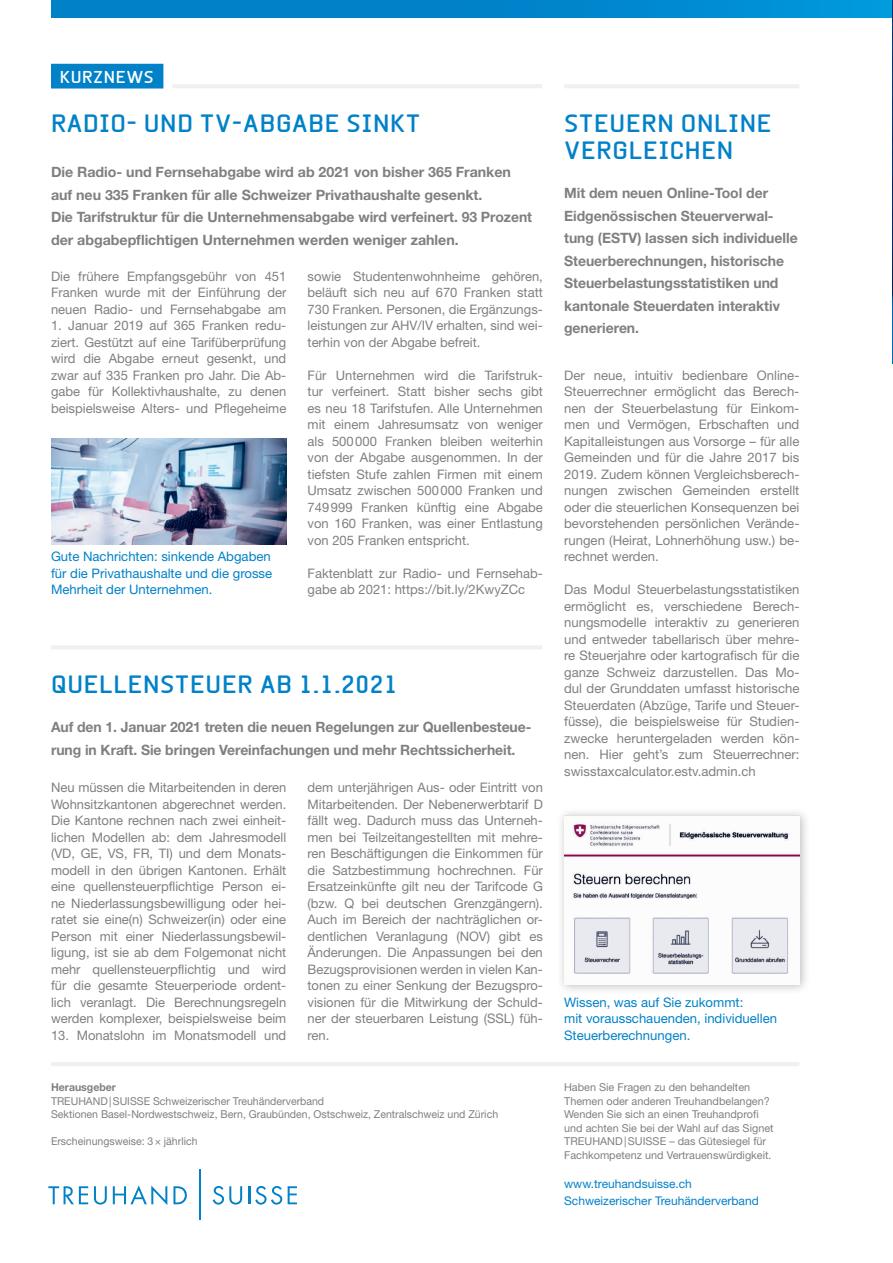
<style>
.page{position:relative;width:893px;height:1263px;background:#fff}
.page>*{position:absolute;margin:0;border:0;box-sizing:border-box;transform-origin:0 0}
.t1{font:700 24px/27px "Beta Sans";letter-spacing:.025em;color:#0081c8}
.t2{font:700 16.5px "Beta Sans";letter-spacing:.04em;color:#fff}
.t3{font:700 14.25px/22.5px "Helvetica Neue LT Std";letter-spacing:-.005em;color:#808083}
.t4{font:13.2px/16.5px "Helvetica Neue LT Std";color:#808083;text-align:justify}
.t5{font:13.2px/16.5px "Helvetica Neue LT Std";color:#0081c8}
.t6{font:12px/16.5px "Helvetica Neue LT Std";color:#0081c8}
.t7{font:10.8px/13.5px "Helvetica Neue LT Std";color:#808083}
.t8{font:700 10.8px "Helvetica Neue LT Std";color:#808083}
</style>
<div class="page">
<div style="left:51px;top:0;width:842px;height:17px;background:linear-gradient(to right,#007bc3,#0093d6)"></div>
<img style="left:892px;top:1px;width:1px;height:362px">
<svg style="left:48px;top:1186px;width:40px;height:18px"></svg>
<svg style="left:94px;top:1186px;width:13px;height:18px"></svg>
<svg style="left:113px;top:1185px;width:54px;height:20px"></svg>
<svg style="left:173px;top:1186px;width:14px;height:18px"></svg>
<svg style="left:213px;top:1186px;width:29px;height:18px"></svg>
<svg style="left:248px;top:1186px;width:34px;height:18px"></svg>
<svg style="left:288px;top:1186px;width:9px;height:18px"></svg>
<hr style="left:199px;top:1169px;width:2px;height:51px;background:#0081c8">
<hr style="left:51px;top:1062px;width:748px;height:4px;background:#f0f0f1">
<div style="left:51px;top:64px;width:112px;height:25px;background:#0081c8"></div>
<hr style="left:172px;top:84px;width:370px;height:4px;background:#f0f0f1">
<hr style="left:564px;top:84px;width:235px;height:4px;background:#f0f0f1">
<hr style="left:51px;top:645px;width:491px;height:4px;background:#f0f0f1">
<img style="left:51px;top:439px;width:235px;height:106px">
<div style="left:556px;top:807px;width:254px;height:188px;background:#231f20;opacity:.3"></div>
<img style="left:564px;top:815px;width:235px;height:169px">
<p class="t2" style="left:60px;top:67px;width:95px">KURZNEWS</p>
<h1 class="t1" style="left:51px;top:110px;width:371px">RADIO- UND TV-ABGABE SINKT</h1>
<p class="t3" style="left:51px;top:160px;width:483px">Die Radio- und Fernsehabgabe wird ab 2021 von bisher 365 Franken auf neu 335 Franken für alle Schweizer Privathaushalte gesenkt.<br>Die Tarifstruktur für die Unternehmensabgabe wird verfeinert. 93 Prozent der abgabepflichtigen Unternehmen werden weniger zahlen.</p>
<p class="t4" style="left:51px;top:267px;width:237px">Die frühere Empfangsgebühr von 451<br>Franken wurde mit der Einführung der neuen Radio- und Fernsehabgabe am</p>
<p class="t4" style="left:51px;top:317px;width:237px">1. Januar 2019 auf 365 Franken redu&shy;ziert. Gestützt auf eine Tarifüberprüfung wird die Abgabe erneut gesenkt, und zwar auf 335 Franken pro Jahr. Die Ab&shy;gabe für Kollektivhaushalte, zu denen beispielsweise Alters- und Pflegeheime</p>
<p class="t5" style="left:51px;top:548px;width:223px;text-align:justify">Gute Nachrichten: sinkende Abgaben für die Privathaushalte und die grosse Mehrheit der Unternehmen.</p>
<p class="t4" style="left:308px;top:267px;width:237px">sowie Studentenwohnheime gehören, beläuft sich neu auf 670 Franken statt 730 Franken. Personen, die Ergänzungs&shy;leistungen zur AHV/IV erhalten, sind wei&shy;terhin von der Abgabe befreit.</p>
<p class="t4" style="left:308px;top:366px;width:237px">Für Unternehmen wird die Tarifstruk&shy;tur verfeinert. Statt bisher sechs gibt es neu 18 Tarifstufen. Alle Unternehmen mit einem Jahresumsatz von weniger als 500000 Franken bleiben weiterhin von der Abgabe ausgenommen. In der tiefsten Stufe zahlen Firmen mit einem Umsatz zwischen 500000 Franken und 749999 Franken künftig eine Abgabe von 160 Franken, was einer Entlastung von 205 Franken entspricht.</p>
<p class="t4" style="left:308px;top:564px;width:237px">Faktenblatt zur Radio- und Fernsehab&shy;gabe ab 2021: https://bit.ly/2KwyZCc</p>
<h1 class="t1" style="left:51px;top:671px;width:348px">QUELLENSTEUER AB 1.1.2021</h1>
<p class="t3" style="left:51px;top:715px;width:482px">Auf den 1. Januar 2021 treten die neuen Regelungen zur Quellenbesteue&shy;rung in Kraft. Sie bringen Vereinfachungen und mehr Rechtssicherheit.</p>
<p class="t4" style="left:51px;top:779px;width:237px">Neu müssen die Mitarbeitenden in deren Wohnsitzkantonen abgerechnet werden.<br>Die Kantone rechnen nach zwei einheit&shy;lichen Modellen ab: dem Jahresmodell (VD, GE, VS, FR, TI) und dem Monats&shy;modell in den übrigen Kantonen. Erhält eine quellensteuerpflichtige Person ei&shy;ne Niederlassungsbewilligung oder hei&shy;ratet sie eine(n) Schweizer(in) oder eine Person mit einer Niederlassungsbewil&shy;ligung, ist sie ab dem Folgemonat nicht mehr quellensteuerpflichtig und wird für die gesamte Steuerperiode ordent&shy;lich veranlagt. Die Berechnungsregeln werden komplexer, beispielsweise beim</p>
<p class="t4" style="left:51px;top:1026px;width:237px">13. Monatslohn im Monatsmodell und</p>
<p class="t4" style="left:308px;top:779px;width:237px">dem unterjährigen Aus- oder Eintritt von Mitarbeitenden. Der Nebenerwerbtarif D fällt weg. Dadurch muss das Unterneh&shy;men bei Teilzeitangestellten mit mehre&shy;ren Beschäftigungen die Einkommen für die Satzbestimmung hochrechnen. Für Ersatzeinkünfte gilt neu der Tarifcode G (bzw. Q bei deutschen Grenzgängern).<br>Auch im Bereich der nachträglichen or&shy;dentlichen Veranlagung (NOV) gibt es Änderungen. Die Anpassungen bei den Bezugsprovisionen werden in vielen Kan&shy;tonen zu einer Senkung der Bezugspro&shy;visionen für die Mitwirkung der Schuld&shy;ner der steuerbaren Leistung (SSL) füh&shy;ren.</p>
<p class="t8" style="left:51px;top:1081px;width:67px">Herausgeber</p>
<p class="t7" style="left:51px;top:1094px;width:449px">TREUHAND|SUISSE Schweizerischer Treuhänderverband<br>Sektionen Basel-Nordwestschweiz, Bern, Graubünden, Ostschweiz, Zentralschweiz und Zürich</p>
<p class="t7" style="left:51px;top:1134px;width:148px">Erscheinungsweise: 3× jährlich</p>
<h1 class="t1" style="left:564px;top:110px;width:209px">STEUERN ONLINE<br>VERGLEICHEN</h1>
<p class="t3" style="left:564px;top:181px;width:235px">Mit dem neuen Online-Tool der<br>Eidgenössischen Steuerverwal&shy;tung (ESTV) lassen sich individuelle<br>Steuerberechnungen, historische<br>Steuerbelastungsstatistiken und kantonale Steuerdaten interaktiv generieren.</p>
<p class="t4" style="left:564px;top:366px;width:237px">Der neue, intuitiv bedienbare Online-Steuerrechner ermöglicht das Berech&shy;nen der Steuerbelastung für Einkom&shy;men und Vermögen, Erbschaften und Kapitalleistungen aus Vorsorge – für alle Gemeinden und für die Jahre 2017 bis 2019. Zudem können Vergleichsberech&shy;nungen zwischen Gemeinden erstellt oder die steuerlichen Konsequenzen bei bevorstehenden persönlichen Verände&shy;rungen (Heirat, Lohnerhöhung usw.) be&shy;rechnet werden.</p>
<p class="t4" style="left:564px;top:581px;width:237px">Das Modul Steuerbelastungsstatistiken ermöglicht es, verschiedene Berech&shy;nungsmodelle interaktiv zu generieren und entweder tabellarisch über mehre&shy;re Steuerjahre oder kartografisch für die ganze Schweiz darzustellen. Das Mo&shy;dul der Grunddaten umfasst historische Steuerdaten (Abzüge, Tarife und Steuer&shy;füsse), die beispielsweise für Studien&shy;zwecke heruntergeladen werden kön&shy;nen. Hier geht’s zum Steuerrechner: swisstaxcalculator.estv.admin.ch</p>
<p class="t5" style="left:564px;top:993px;width:214px">Wissen, was auf Sie zukommt:<br>mit vorausschauenden, individuellen<br>Steuerberechnungen.</p>
<p class="t7" style="left:564px;top:1080px;width:211px">Haben Sie Fragen zu den behandelten Themen oder anderen Treuhandbelangen?<br>Wenden Sie sich an einen Treuhandprofi und achten Sie bei der Wahl auf das Signet TREUHAND|SUISSE – das Gütesiegel für Fachkompetenz und Vertrauenswürdigkeit.</p>
<p class="t6" style="left:564px;top:1175px;width:196px">www.treuhandsuisse.ch<br>Schweizerischer Treuhänderverband</p>
</div>
